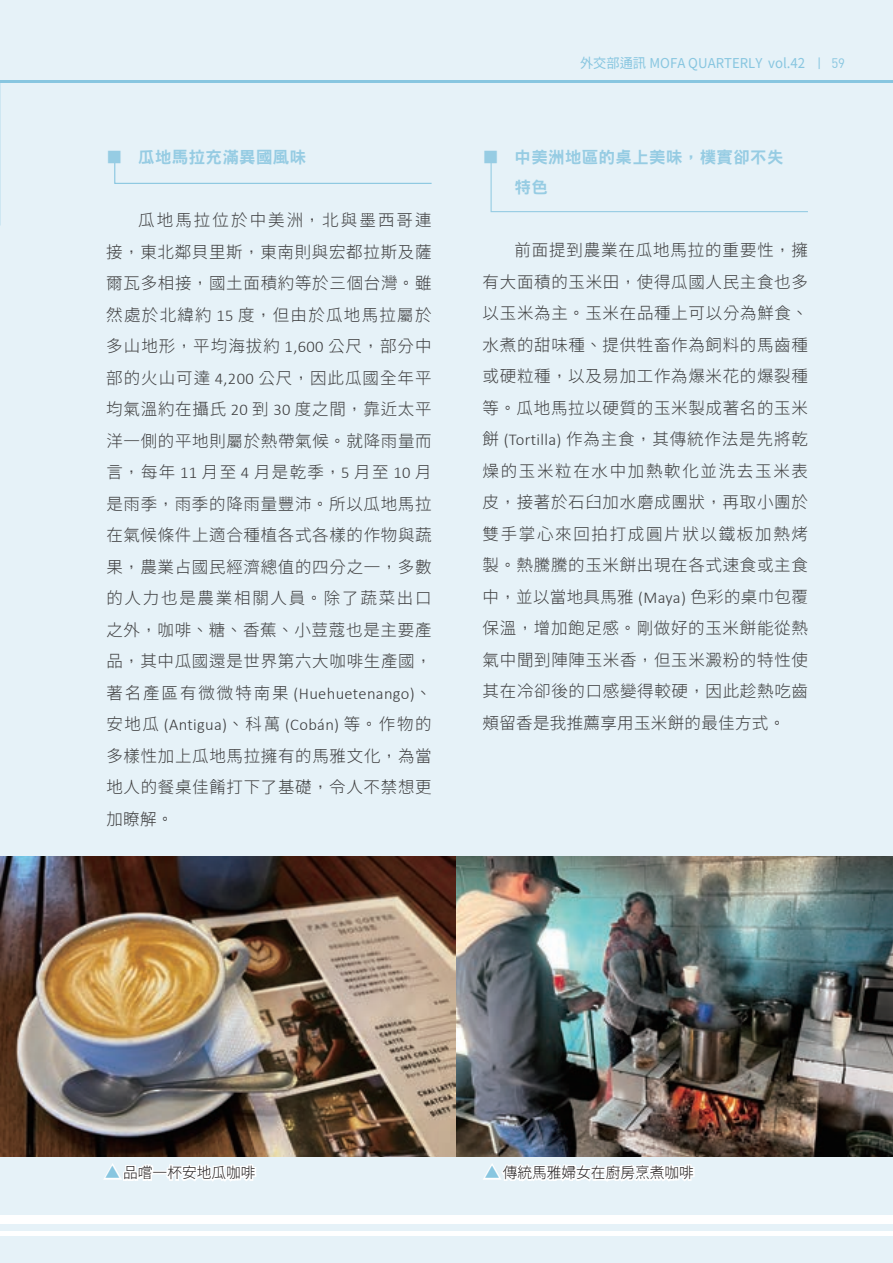
<style>
.page{position:relative;width:893px;height:1263px;background:#e6f2f8}
.page>*{position:absolute;margin:0;border:0;box-sizing:border-box;transform-origin:0 0}
.t1{font:300 16.5px/31.5px "Taipei Sans TC Beta";letter-spacing:.04em;color:#3e3e3f;text-align:justify}
.t2{font:300 16.5px/31.5px "Calibri";letter-spacing:.02em;color:#3e3e3f}
.t3{font:16.5px/30px "DF Hei Std W9";letter-spacing:.02em;color:#96cce3}
.t4{font:300 15px "Taipei Sans TC Beta";color:#231f20}
.t5{font:13.5px "Taipei Sans TC Beta";color:#88c6e0}
.s1{font-family:"Calibri"}
.s2{font-family:"Taipei Sans TC Beta"}
.s3{font-family:"DIN Pro"}
</style>
<div class="page">
<svg style="left:114px;top:155px;width:318px;height:29px"></svg>
<img style="left:0;top:857px;width:893px;height:300px">
<hr style="left:0;top:1231px;width:893px;height:4px;background:#fff">
<div style="left:0;top:1215px;width:893px;height:8px;background:#fff"></div>
<svg style="left:490px;top:156px;width:318px;height:57px"></svg>
<hr style="left:0;top:81px;width:893px;height:2px;background:#88c6e0">
<img style="left:102px;top:975px;width:156px;height:207px">
<img style="left:481px;top:973px;width:215px;height:209px">
<p class="t3" style="left:106px;top:142px;width:201px">■ 瓜地馬拉充滿異國風味</p>
<p class="t1" style="left:106px;top:205px;width:327px;text-indent:32px">瓜地馬拉位於中美洲，北與墨西哥連接，東北鄰貝里斯，東南則與宏都拉斯及薩爾瓦多相接，國土面積約等於三個台灣。雖然處於北緯約 <span class="s1">15</span> 度，但由於瓜地馬拉屬於多山地形，平均海拔約 <span class="s1">1,600</span> 公尺，部分中部的火山可達 <span class="s1">4,200</span> 公尺，因此瓜國全年平均氣溫約在攝氏 <span class="s1">20</span> 到 <span class="s1">30</span> 度之間，靠近太平洋一側的平地則屬於熱帶氣候。就降雨量而言，每年 <span class="s1">11</span> 月至 <span class="s1">4</span> 月是乾季，<span class="s1">5</span> 月至 <span class="s1">10</span> 月是雨季，雨季的降雨量豐沛。所以瓜地馬拉在氣候條件上適合種植各式各樣的作物與蔬果，農業占國民經濟總值的四分之一，多數的人力也是農業相關人員。除了蔬菜出口之外，咖啡、糖、香蕉、小荳蔻也是主要產品，其中瓜國還是世界第六大咖啡生產國，</p>
<p class="t2" style="left:106px;top:677px;width:327px"><span class="s2">著名產區有微微特南果</span> (Huehuetenango)<span class="s2">、安地瓜</span> (Antigua)<span class="s2">、科萬</span> (Cobán) <span class="s2">等。作物的</span></p>
<p class="t1" style="left:106px;top:740px;width:327px">多樣性加上瓜地馬拉擁有的馬雅文化，為當地人的餐桌佳餚打下了基礎，令人不禁想更加瞭解。</p>
<p class="t5" style="left:580px;top:56px;width:267px">外交部通訊 MOFA QUARTERLY vol.42 <span class="s3">| 59</span></p>
<p class="t3" style="left:514px;top:142px;width:270px;text-indent:-32px">■ 中美洲地區的桌上美味，樸實卻不失特色</p>
<p class="t1" style="left:483px;top:235px;width:327px;text-indent:32px">前面提到農業在瓜地馬拉的重要性，擁有大面積的玉米田，使得瓜國人民主食也多以玉米為主。玉米在品種上可以分為鮮食、水煮的甜味種、提供牲畜作為飼料的馬齒種或硬粒種，以及易加工作為爆米花的爆裂種等。瓜地馬拉以硬質的玉米製成著名的玉米餅 <span class="s1">(Tortilla)</span> 作為主食，其傳統作法是先將乾燥的玉米粒在水中加熱軟化並洗去玉米表皮，接著於石臼加水磨成團狀，再取小團於雙手掌心來回拍打成圓片狀以鐵板加熱烤製。熱騰騰的玉米餅出現在各式速食或主食中，並以當地具馬雅 <span class="s1">(Maya)</span> 色彩的桌巾包覆保溫，增加飽足感。剛做好的玉米餅能從熱氣中聞到陣陣玉米香，但玉米澱粉的特性使其在冷卻後的口感變得較硬，因此趁熱吃齒頰留香是我推薦享用玉米餅的最佳方式。</p>
<p class="t4" style="left:123px;top:1164px;width:134px">品嚐一杯安地瓜咖啡</p>
<p class="t4" style="left:503px;top:1164px;width:193px">傳統馬雅婦女在廚房烹煮咖啡</p>
</div>
